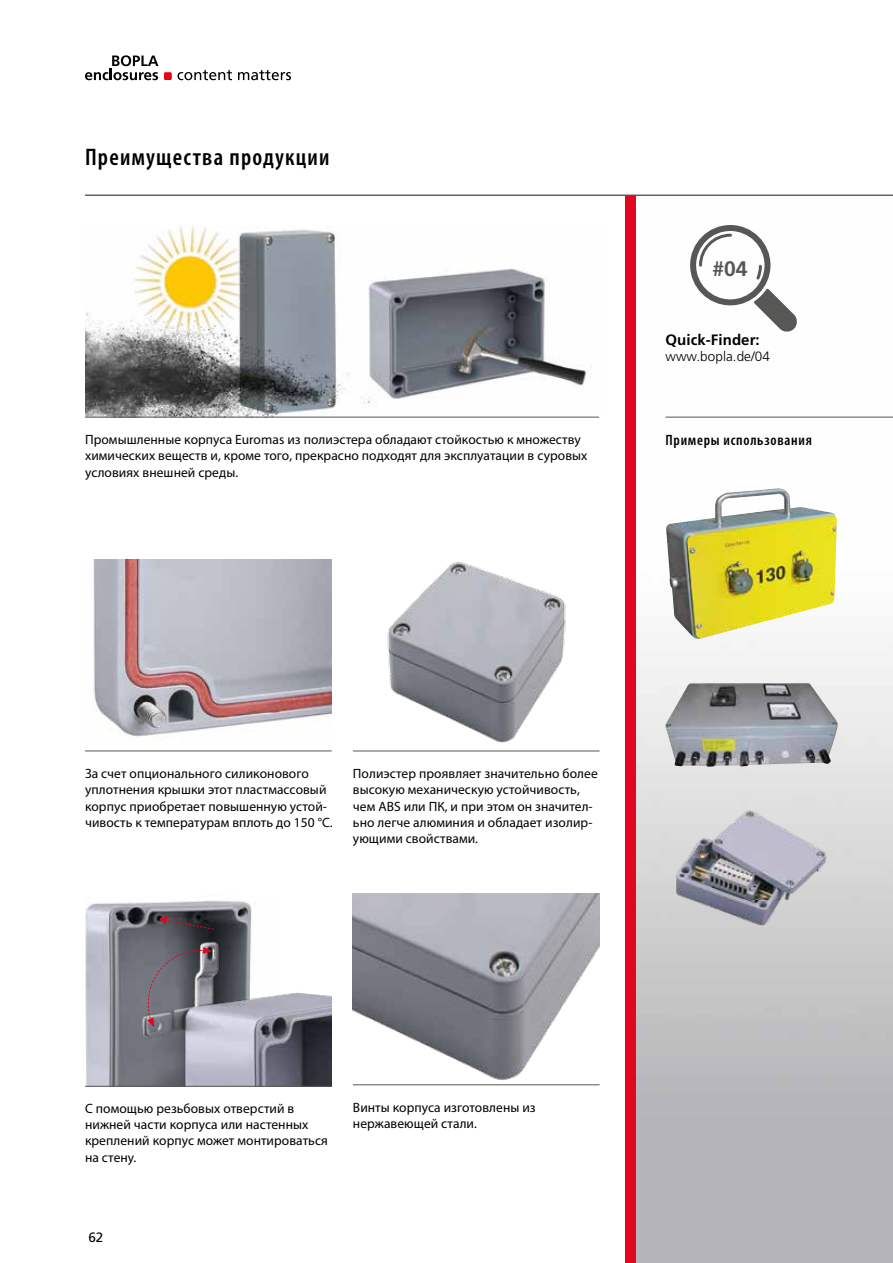
<style>
.page{position:relative;width:893px;height:1263px;background:#fff}
.page>*{position:absolute;margin:0;border:0;box-sizing:border-box;transform-origin:0 0}
.t1{font:600 condensed 24px "Myriad Pro";letter-spacing:.05em;color:#000}
.t2{font:700 21px "Frutiger";color:#575756}
.t3{font:600 condensed 15px "Myriad Pro";letter-spacing:.05em;color:#000}
.t4{font:700 15px "Frutiger";letter-spacing:.005em;color:#000}
.t5{font:13.5px/16.2px "Myriad Pro";letter-spacing:.005em;color:#000}
.t6{font:300 13.5px "Frutiger";letter-spacing:.005em;color:#000}
.t7{font:13.5px "Frutiger LT Pro";color:#000}
</style>
<div class="page">
<svg style="left:177px;top:70px;width:55px;height:10px"></svg>
<svg style="left:238px;top:70px;width:53px;height:10px"></svg>
<div style="left:164px;top:72px;width:8px;height:8px;background:#e30613"></div>
<img style="left:636px;top:225px;width:257px;height:1038px">
<img style="left:93px;top:560px;width:239px;height:177px">
<img style="left:85px;top:900px;width:167px;height:186px">
<img style="left:139px;top:938px;width:193px;height:148px">
<img style="left:85px;top:225px;width:515px;height:192px">
<img style="left:387px;top:562px;width:179px;height:181px">
<img style="left:353px;top:893px;width:247px;height:188px">
<hr style="left:85px;top:1086px;width:247px;height:1px;background:#575756">
<hr style="left:353px;top:1084px;width:247px;height:1px;background:#575756">
<hr style="left:85px;top:417px;width:514px;height:1px;background:#575756">
<hr style="left:353px;top:751px;width:247px;height:1px;background:#575756">
<div style="left:625px;top:196px;width:11px;height:1067px;background:#e40521"></div>
<hr style="left:85px;top:750px;width:247px;height:1px;background:#575756">
<hr style="left:665px;top:417px;width:228px;height:1px;background:#575756">
<img style="left:666px;top:488px;width:171px;height:151px">
<img style="left:665px;top:683px;width:173px;height:84px">
<img style="left:676px;top:810px;width:151px;height:115px">
<svg style="left:159px;top:916px;width:56px;height:14px"></svg>
<svg style="left:147px;top:947px;width:66px;height:80px;background:#7b7780"></svg>
<div style="left:690px;top:225px;width:80px;height:80px;border:6px solid #575756;border-radius:50%"></div>
<svg style="left:754px;top:289px;width:44px;height:44px"></svg>
<svg style="left:697px;top:232px;width:36px;height:36px"></svg>
<svg style="left:754px;top:263px;width:9px;height:19px"></svg>
<hr style="left:85px;top:195px;width:808px;height:1px;background:#575756">
<svg style="left:85px;top:55px;width:73px;height:25px"></svg>
<h1 class="t1" style="left:85px;top:142px;width:246px">Преимущества продукции</h1>
<p class="t5" style="left:85px;top:431px;width:504px">Промышленные корпуса Euromas из полиэстера обладают стойкостью к множеству химических веществ и, кроме того, прекрасно подходят для эксплуатации в суровых условиях внешней среды.</p>
<h2 class="t2" style="left:713px;top:256px;width:37px">#04</h2>
<p class="t4" style="left:665px;top:331px;width:96px">Quick-Finder:</p>
<p class="t6" style="left:665px;top:349px;width:106px">www.bopla.de/04</p>
<p class="t3" style="left:665px;top:431px;width:148px">Примеры использования</p>
<p class="t5" style="left:85px;top:765px;width:249px">За счет опционального силиконового уплотнения крышки этот пластмассовый корпус приобретает повышенную устой&shy;чивость к температурам вплоть до 150 °C.</p>
<p class="t5" style="left:353px;top:765px;width:246px">Полиэстер проявляет значительно более высокую механическую устойчивость, чем ABS или ПК, и при этом он значител&shy;ьно легче алюминия и обладает изолир&shy;ующими свойствами.</p>
<p class="t5" style="left:85px;top:1100px;width:244px">С помощью резьбовых отверстий в нижней части корпуса или настенных креплений корпус может монтироваться на стену.</p>
<p class="t5" style="left:353px;top:1099px;width:184px">Винты корпуса изготовлены из нержавеющей стали.</p>
<p class="t7" style="left:88px;top:1229px;width:17px">62</p>
</div>
